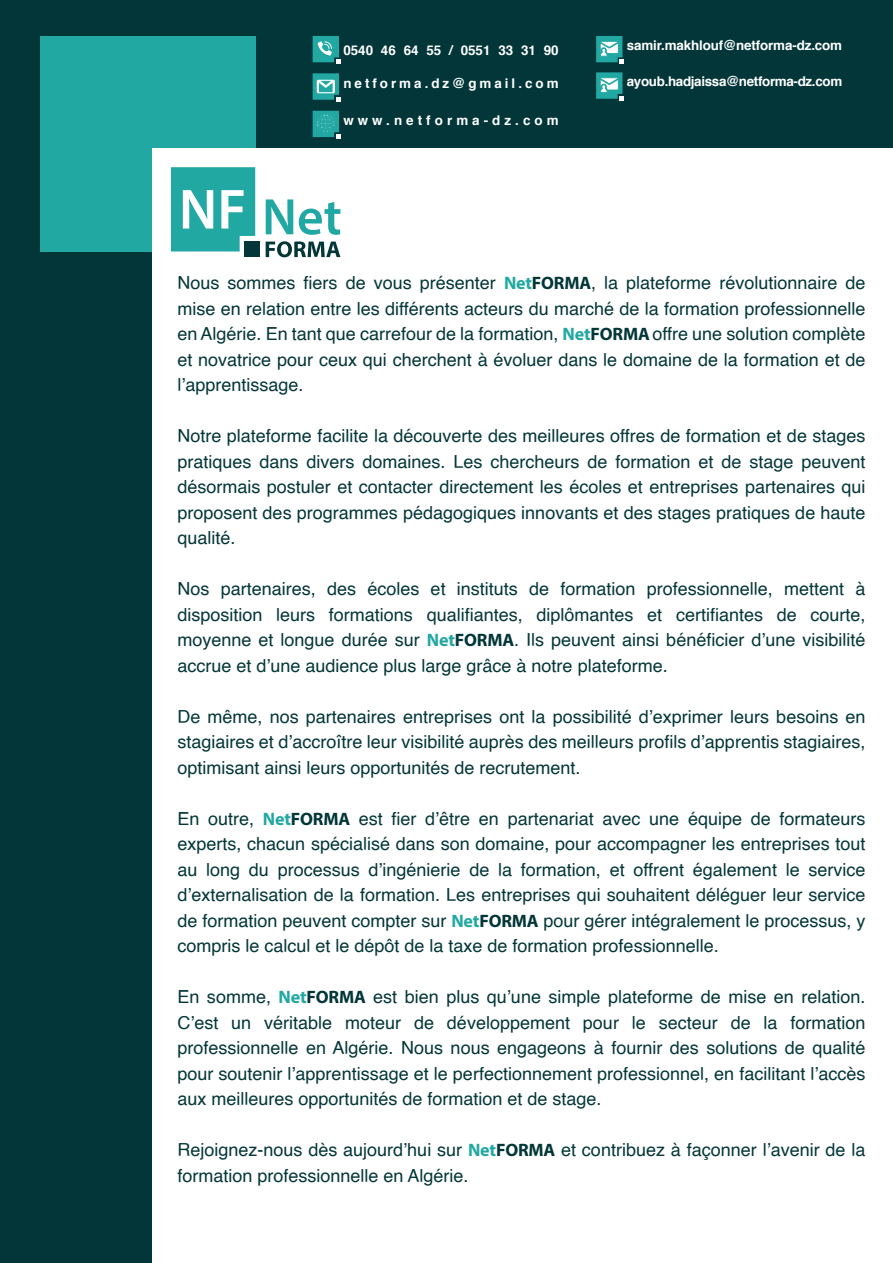
<style>
.page{position:relative;width:893px;height:1263px;background:#033638}
.page>*{position:absolute;margin:0;border:0;box-sizing:border-box;transform-origin:0 0}
.t1{font:18px/25.5px "Helvetica";color:#033638;text-align:justify}
.t2{font:700 13.35px "Helvetica";letter-spacing:-.01em;color:#fff}
.t3{font:700 13.35px "Helvetica";letter-spacing:.225em;color:#fff}
.t4{font:700 13.35px "Helvetica";letter-spacing:.3em;color:#fff}
.s1{font-family:"Myriad Pro";font-weight:700;color:#22a8a3}
.s2{font-family:"Myriad Pro";font-weight:700}
</style>
<div class="page">
<div style="left:40px;top:36px;width:215px;height:215px;background:#22a8a3"></div>
<div style="left:153px;top:149px;width:740px;height:1114px;background:#fff"></div>
<div style="left:244px;top:242px;width:16px;height:15px;background:#033638"></div>
<svg style="left:266px;top:199px;width:27px;height:35px"></svg>
<svg style="left:299px;top:202px;width:41px;height:33px"></svg>
<svg style="left:266px;top:241px;width:74px;height:16px"></svg>
<svg style="left:171px;top:167px;width:84px;height:84px"></svg>
<svg style="left:313px;top:36px;width:27px;height:28px"></svg>
<svg style="left:313px;top:73px;width:27px;height:28px"></svg>
<svg style="left:596px;top:36px;width:28px;height:28px"></svg>
<svg style="left:596px;top:72px;width:28px;height:29px"></svg>
<svg style="left:313px;top:111px;width:27px;height:28px"></svg>
<p class="t2" style="left:343px;top:39px;width:217px">0540 46 64 55 / 0551 33 31 90</p>
<p class="t3" style="left:343px;top:73px;width:217px">netforma.dz@gmail.com</p>
<p class="t4" style="left:343px;top:109px;width:217px">www.netforma-dz.com</p>
<p class="t2" style="left:627px;top:34px;width:217px">samir.makhlouf@netforma-dz.com</p>
<p class="t2" style="left:627px;top:71px;width:217px">ayoub.hadjaissa@netforma-dz.com</p>
<p class="t1" style="left:177px;top:270px;width:690px">Nous sommes fiers de vous présenter <span class="s1">Net</span><span class="s2">FORMA</span>, la plateforme révolutionnaire de mise en relation entre les différents acteurs du marché de la formation professionnelle en Algérie. En tant que carrefour de la formation, <span class="s1">Net</span><span class="s2">FORMA</span> offre une solution complète et novatrice pour ceux qui cherchent à évoluer dans le domaine de la formation et de l’apprentissage.</p>
<p class="t1" style="left:177px;top:423px;width:690px">Notre plateforme facilite la découverte des meilleures offres de formation et de stages pratiques dans divers domaines. Les chercheurs de formation et de stage peuvent désormais postuler et contacter directement les écoles et entreprises partenaires qui proposent des programmes pédagogiques innovants et des stages pratiques de haute qualité.</p>
<p class="t1" style="left:177px;top:577px;width:690px">Nos partenaires, des écoles et instituts de formation professionnelle, mettent à disposition leurs formations qualifiantes, diplômantes et certifiantes de courte, moyenne et longue durée sur <span class="s1">Net</span><span class="s2">FORMA</span>. Ils peuvent ainsi bénéficier d’une visibilité accrue et d’une audience plus large grâce à notre plateforme.</p>
<p class="t1" style="left:177px;top:704px;width:690px">De même, nos partenaires entreprises ont la possibilité d’exprimer leurs besoins en stagiaires et d’accroître leur visibilité auprès des meilleurs profils d’apprentis stagiaires, optimisant ainsi leurs opportunités de recrutement.</p>
<p class="t1" style="left:177px;top:806px;width:690px">En outre, <span class="s1">Net</span><span class="s2">FORMA</span> est fier d’être en partenariat avec une équipe de formateurs experts, chacun spécialisé dans son domaine, pour accompagner les entreprises tout au long du processus d’ingénierie de la formation, et offrent également le service d’externalisation de la formation. Les entreprises qui souhaitent déléguer leur service de formation peuvent compter sur <span class="s1">Net</span><span class="s2">FORMA</span> pour gérer intégralement le processus, y compris le calcul et le dépôt de la taxe de formation professionnelle.</p>
<p class="t1" style="left:177px;top:985px;width:690px">En somme, <span class="s1">Net</span><span class="s2">FORMA</span> est bien plus qu’une simple plateforme de mise en relation.<br>C’est un véritable moteur de développement pour le secteur de la formation professionnelle en Algérie. Nous nous engageons à fournir des solutions de qualité pour soutenir l’apprentissage et le perfectionnement professionnel, en facilitant l’accès aux meilleures opportunités de formation et de stage.</p>
<p class="t1" style="left:177px;top:1138px;width:690px">Rejoignez-nous dès aujourd’hui sur <span class="s1">Net</span><span class="s2">FORMA</span> et contribuez à façonner l’avenir de la formation professionnelle en Algérie.</p>
</div>
